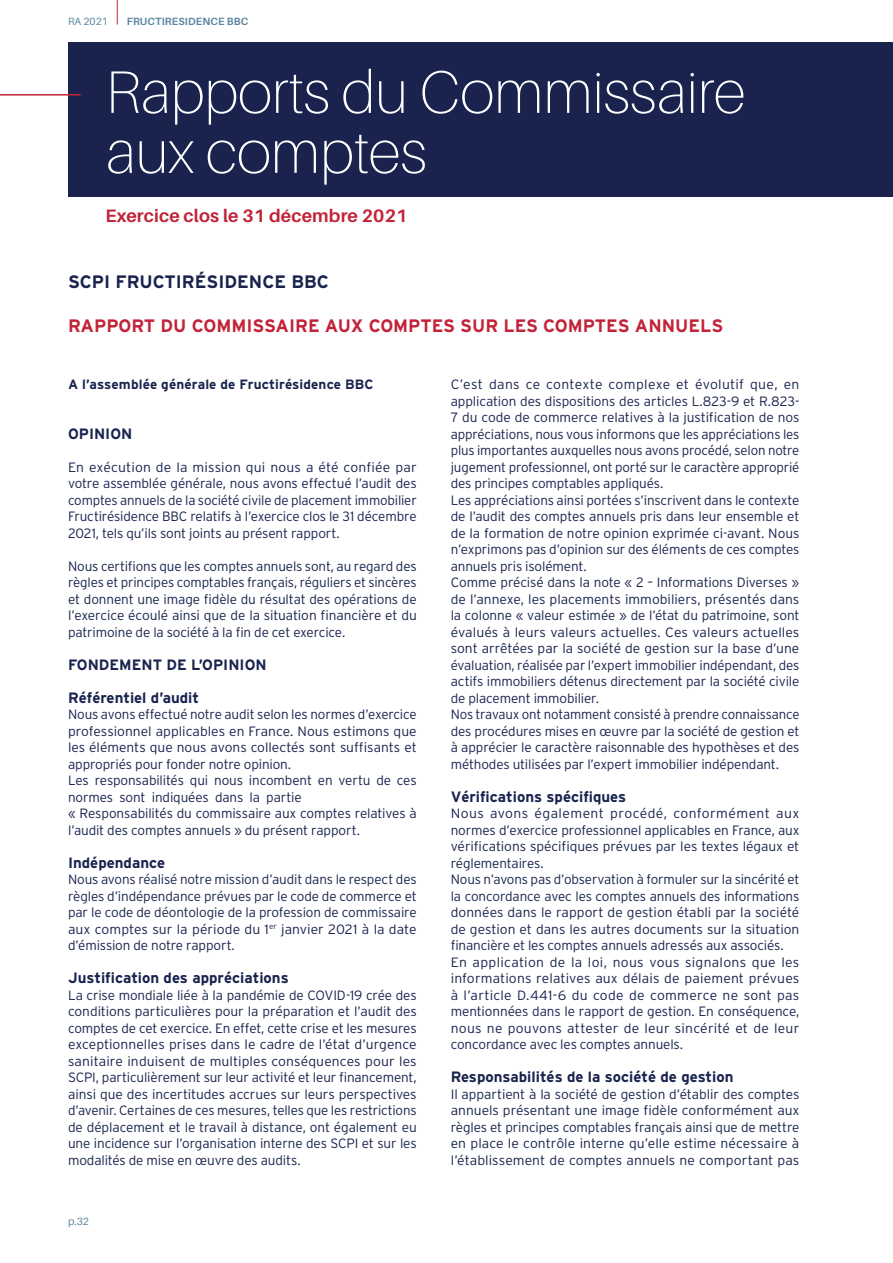
<style>
.page{position:relative;width:893px;height:1263px;background:#fff}
.page>*{position:absolute;margin:0;border:0;box-sizing:border-box;transform-origin:0 0}
.t1{font:100 60px/60px "Aileron";color:#fff}
.t2{font:700 18px "Interstate";color:#c22338}
.t3{font:700 18px "Aileron";letter-spacing:.01em;color:#c22338}
.t4{font:700 18px "Interstate";color:#19234e}
.t5{font:700 15px "Interstate";color:#19234e}
.t6{font:300 13.5px/16.5px "Interstate";letter-spacing:-.01em;color:#19234e;text-align:justify}
.t7{font:700 13.5px "Interstate";letter-spacing:.01em;color:#19234e}
.t8{font:700 10.5px "Aileron";letter-spacing:.01em;color:#5c88a2}
.t9{font:10.5px "Aileron";color:#5c88a2}
</style>
<div class="page">
<div style="left:68px;top:43px;width:825px;height:154px;background:#19234e"></div>
<hr style="left:0;top:94px;width:81px;height:2px;background:#c22338">
<svg style="left:117px;top:0;width:1px;height:24px"></svg>
<p class="t9" style="left:68px;top:16px;width:41px">RA 2021</p>
<p class="t8" style="left:127px;top:16px;width:123px">FRUCTIRESIDENCE BBC</p>
<h1 class="t1" style="left:106px;top:63px;width:641px">Rapports du Commissaire aux comptes</h1>
<h2 class="t3" style="left:106px;top:206px;width:303px">Exercice clos le 31 décembre 2021</h2>
<h2 class="t4" style="left:68px;top:272px;width:262px">SCPI FRUCTIRÉSIDENCE BBC</h2>
<h2 class="t2" style="left:68px;top:315px;width:657px">RAPPORT DU COMMISSAIRE AUX COMPTES SUR LES COMPTES ANNUELS</h2>
<p class="t7" style="left:68px;top:377px;width:307px">A l’assemblée générale de Fructirésidence BBC</p>
<p class="t5" style="left:68px;top:425px;width:66px">OPINION</p>
<p class="t6" style="left:68px;top:458px;width:350px">En exécution de la mission qui nous a été confiée par votre assemblée générale, nous avons effectué l’audit des comptes annuels de la société civile de placement immobilier Fructirésidence BBC relatifs à l’exercice clos le 31 décembre 2021, tels qu’ils sont joints au présent rapport.</p>
<p class="t6" style="left:68px;top:557px;width:350px">Nous certifions que les comptes annuels sont, au regard des règles et principes comptables français, réguliers et sincères et donnent une image fidèle du résultat des opérations de l’exercice écoulé ainsi que de la situation financière et du patrimoine de la société à la fin de cet exercice.</p>
<p class="t5" style="left:68px;top:656px;width:200px">FONDEMENT DE L’OPINION</p>
<p class="t5" style="left:68px;top:689px;width:133px">Référentiel d’audit</p>
<p class="t6" style="left:68px;top:706px;width:350px;text-align:left">Nous avons effectué notre audit selon les normes d’exercice professionnel applicables en France. Nous estimons que les éléments que nous avons collectés sont suffisants et appropriés pour fonder notre opinion.<br>Les responsabilités qui nous incombent en vertu de ces normes sont indiquées dans la partie<br>« Responsabilités du commissaire aux comptes relatives à l’audit des comptes annuels » du présent rapport.</p>
<p class="t5" style="left:68px;top:854px;width:99px">Indépendance</p>
<p class="t6" style="left:68px;top:871px;width:350px">Nous avons réalisé notre mission d’audit dans le respect des règles d’indépendance prévues par le code de commerce et par le code de déontologie de la profession de commissaire aux comptes sur la période du 1<sup>er</sup> janvier 2021 à la date d’émission de notre rapport.</p>
<p class="t5" style="left:68px;top:969px;width:222px">Justification des appréciations</p>
<p class="t6" style="left:68px;top:986px;width:350px">La crise mondiale liée à la pandémie de COVID-19 crée des conditions particulières pour la préparation et l’audit des comptes de cet exercice. En effet, cette crise et les mesures exceptionnelles prises dans le cadre de l’état d’urgence sanitaire induisent de multiples conséquences pour les SCPI, particulièrement sur leur activité et leur financement, ainsi que des incertitudes accrues sur leurs perspectives d’avenir. Certaines de ces mesures, telles que les restrictions de déplacement et le travail à distance, ont également eu une incidence sur l’organisation interne des SCPI et sur les modalités de mise en œuvre des audits.</p>
<p class="t9" style="left:68px;top:1215px;width:22px">p.32</p>
<p class="t6" style="left:451px;top:376px;width:350px;text-align:left">C’est dans ce contexte complexe et évolutif que, en application des dispositions des articles L.823-9 et R.823- 7 du code de commerce relatives à la justification de nos appréciations, nous vous informons que les appréciations les plus importantes auxquelles nous avons procédé, selon notre jugement professionnel, ont porté sur le caractère approprié des principes comptables appliqués.<br>Les appréciations ainsi portées s’inscrivent dans le contexte de l’audit des comptes annuels pris dans leur ensemble et de la formation de notre opinion exprimée ci-avant. Nous n’exprimons pas d’opinion sur des éléments de ces comptes annuels pris isolément.<br>Comme précisé dans la note « 2 – Informations Diverses » de l’annexe, les placements immobiliers, présentés dans la colonne « valeur estimée » de l’état du patrimoine, sont évalués à leurs valeurs actuelles. Ces valeurs actuelles sont arrêtées par la société de gestion sur la base d’une évaluation, réalisée par l’expert immobilier indépendant, des actifs immobiliers détenus directement par la société civile de placement immobilier.<br>Nos travaux ont notamment consisté à prendre connaissance des procédures mises en œuvre par la société de gestion et à apprécier le caractère raisonnable des hypothèses et des méthodes utilisées par l’expert immobilier indépendant.</p>
<p class="t5" style="left:451px;top:788px;width:177px">Vérifications spécifiques</p>
<p class="t6" style="left:451px;top:805px;width:350px;text-align:left">Nous avons également procédé, conformément aux normes d’exercice professionnel applicables en France, aux vérifications spécifiques prévues par les textes légaux et réglementaires.<br>Nous n’avons pas d’observation à formuler sur la sincérité et la concordance avec les comptes annuels des informations données dans le rapport de gestion établi par la société de gestion et dans les autres documents sur la situation financière et les comptes annuels adressés aux associés.<br>En application de la loi, nous vous signalons que les informations relatives aux délais de paiement prévues à l’article D.441-6 du code de commerce ne sont pas mentionnées dans le rapport de gestion. En conséquence, nous ne pouvons attester de leur sincérité et de leur concordance avec les comptes annuels.</p>
<p class="t5" style="left:451px;top:1068px;width:284px">Responsabilités de la société de gestion</p>
<p class="t6" style="left:451px;top:1085px;width:350px">Il appartient à la société de gestion d’établir des comptes annuels présentant une image fidèle conformément aux règles et principes comptables français ainsi que de mettre en place le contrôle interne qu’elle estime nécessaire à l’établissement de comptes annuels ne comportant pas</p>
</div>
